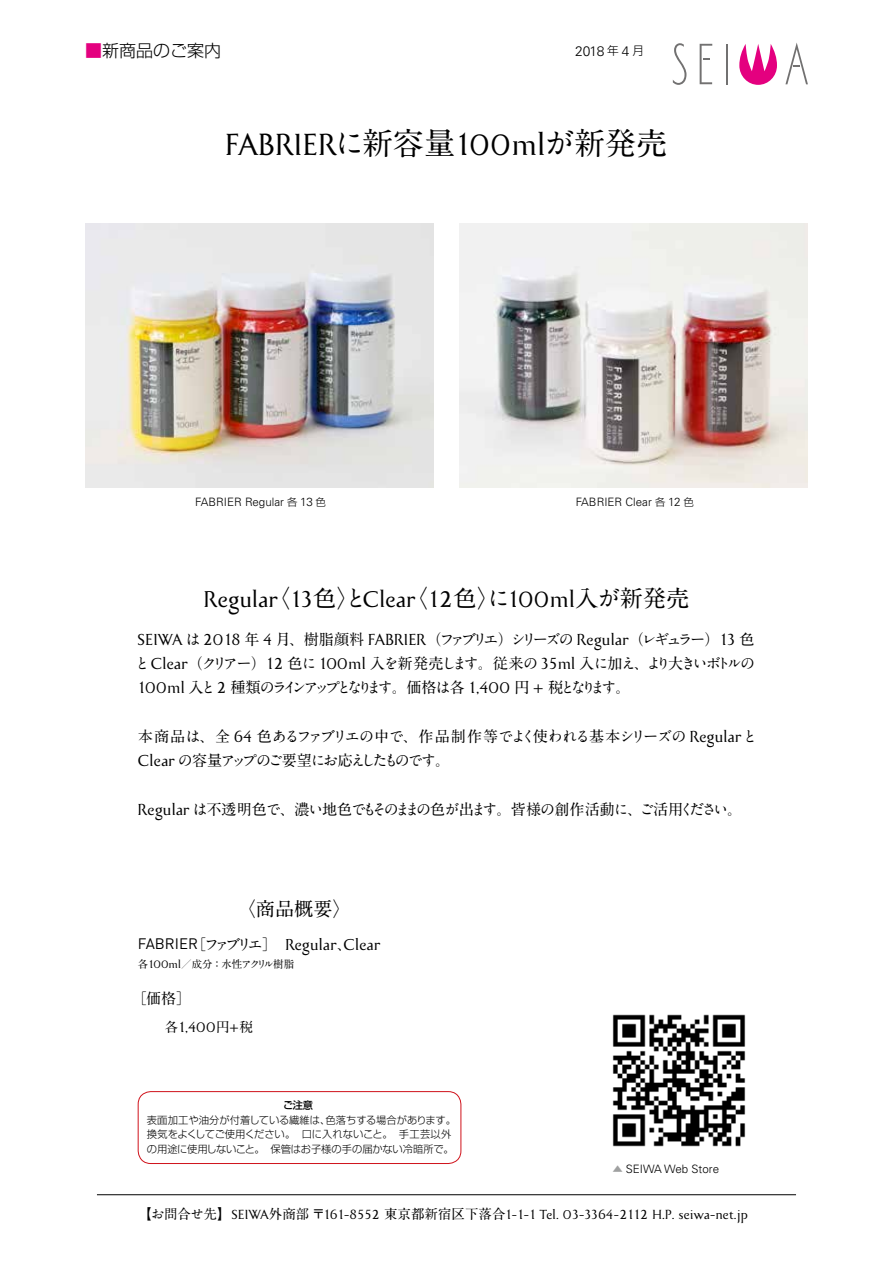
<style>
.page{position:relative;width:893px;height:1263px;background:#fff}
.page>*{position:absolute;margin:0;border:0;box-sizing:border-box;transform-origin:0 0}
.t1{font:700 31.2px "sim Bodebeck LT Std";color:#000}
.t2{font:700 23.4px "A1 Mincho Std";color:#000}
.t3{font:700 23.4px "sim Bodebeck LT Std";color:#000}
.t4{font:700 19.2px "A1 Mincho Std";color:#000}
.t5{font:300 16.95px "Shin Go Pro";color:#000}
.t6{font:700 16.2px "sim Bodebeck LT Std";color:#000}
.t7{font:700 15.15px/24.3px "A1 Mincho Std";letter-spacing:-.205em;color:#000}
.t8{font:700 15.15px/24.3px "A1 Mincho Std";letter-spacing:-.095em;color:#000}
.t9{font:700 15.15px/24.3px "A1 Mincho Std";letter-spacing:-.195em;color:#000;text-align:right}
.t10{font:700 15.15px "A1 Mincho Std";letter-spacing:-.07em;color:#000}
.t11{font:15px "DIN";color:#000}
.t12{font:700 15px "A1 Mincho Std";color:#000}
.t13{font:700 14.55px "sim Bodebeck LT Std";color:#000}
.t14{font:300 13.8px "Univers";color:#000}
.t15{font:700 13.5px "sim Bodebeck LT Std";color:#000}
.t16{font:300 11.7px "Shin Go Pro";color:#000}
.t17{font:300 11.55px "Univers";color:#000}
.t18{font:700 10.5px "A1 Mincho Std";letter-spacing:-.095em;color:#000}
.t19{font:300 10.2px/14.4px "Shin Go Pro";letter-spacing:-.005em;color:#000}
.t20{font:500 10.2px "Shin Go Pro";color:#000}
.s1{color:#e4007f}
.s2{font-family:"A1 Mincho Std"}
.s3{font-family:"Shin Go Pro";font-size:10.5px}
.s4{font-size:11.7px}
.s5{font-family:"sim Bodebeck LT Std"}
.s6{font-family:"sim Bodebeck LT Std";font-size:16.35px}
.s7{font-family:"A1 Mincho Std";font-size:15px}
.s8{font-family:"sim Bodebeck LT Std";font-size:11.4px}
.s9{font-family:"A1 Mincho Std";font-size:13.5px}
.s10{font-family:"Shin Go Pro";font-size:10.5px;color:#9fa0a0}
</style>
<div class="page">
<hr style="left:97px;top:1194px;width:699px;height:1px;background:#000">
<svg style="left:673px;top:43px;width:14px;height:42px"></svg>
<svg style="left:700px;top:44px;width:12px;height:40px"></svg>
<svg style="left:785px;top:43px;width:23px;height:41px"></svg>
<hr style="left:725px;top:44px;width:2px;height:40px;background:#727171">
<svg style="left:739px;top:44px;width:38px;height:41px"></svg>
<img style="left:85px;top:223px;width:349px;height:265px">
<img style="left:459px;top:223px;width:349px;height:265px">
<img style="left:612px;top:1014px;width:134px;height:133px">
<div style="left:138px;top:1091px;width:323px;height:73px;border:1px solid #d0121b;border-radius:13px"></div>
<h3 class="t5" style="left:85px;top:37px;width:138px"><span class="s1">■</span>新商品のご案内</h3>
<p class="t16" style="left:607px;top:41px;width:13px">年</p>
<p class="t16" style="left:632px;top:41px;width:13px">月</p>
<h3 class="t14" style="left:575px;top:43px;width:31px">2018</h3>
<h3 class="t14" style="left:622px;top:43px;width:9px">4</h3>
<h1 class="t1" style="left:226px;top:128px;width:443px">FABRIER<span class="s2">に新容量</span>100ml<span class="s2">が新発売</span></h1>
<p class="t17" style="left:195px;top:495px;width:132px">FABRIER Regular <span class="s3">各</span> <span class="s4">13</span> <span class="s3">色</span></p>
<p class="t17" style="left:576px;top:495px;width:120px">FABRIER Clear <span class="s3">各</span> <span class="s4">12</span> <span class="s3">色</span></p>
<h2 class="t3" style="left:267px;top:587px;width:150px"><span class="s2">〈</span>13<span class="s2">色と</span>Clear</h2>
<h2 class="t2" style="left:336px;top:580px;width:25px">〉</h2>
<h2 class="t2" style="left:405px;top:580px;width:286px">〈<span class="s5">12</span>色に〉 <span class="s5">100ml</span>入が新発売</h2>
<h2 class="t3" style="left:204px;top:587px;width:75px">Regular</h2>
<h3 class="t9" style="left:138px;top:625px;width:619px"><span class="s6">SEIWA</span> は <span class="s6">2018</span> 年 <span class="s6">4</span> 月、樹脂顔料 <span class="s6">FABRIER</span>（ファブリエ）シリーズの <span class="s6">Regular</span> （レギュラー）<span class="s6">13</span> 色より大きいボトルの</h3>
<h3 class="t7" style="left:135px;top:649px;width:516px">と<span class="s6">Clear</span>（クリアー）<span class="s6">12</span> 色に <span class="s6">100ml</span> 入を新発売します。従来の <span class="s6">35ml</span> 入に加え、<br><span class="s6">100ml</span> 入と <span class="s6">2</span> 種類のラインアップとなります。価格は各 <span class="s6">1 ,400</span> 円 <span class="s6">+</span> 税となります。</h3>
<h3 class="t8" style="left:138px;top:722px;width:621px">本商品は、全 <span class="s6">64</span> 色あるファブリエの中で、作品制作等でよく使われる基本シリーズの <span class="s6">Regular</span>と<br><span class="s6">Clear</span> の容量アップのご要望にお応えしたものです。</h3>
<h3 class="t7" style="left:639px;top:795px;width:104px">ご活用ください。</h3>
<h3 class="t10" style="left:138px;top:797px;width:506px"><span class="s6">Regular</span> は不透明色で、濃い地色でもそのままの色が出ます。皆様の創作活動に、</h3>
<h3 class="t4" style="left:237px;top:893px;width:116px">〈商品概要〈</h3>
<h3 class="t6" style="left:191px;top:935px;width:191px"><span class="s7">［ファブリエ］　</span>Regular Clear</h3>
<h3 class="t11" style="left:138px;top:934px;width:61px">FABRIER</h3>
<p class="t18" style="left:138px;top:956px;width:158px">各<span class="s8">100ml</span>／成分：水性アクリル樹脂</p>
<h3 class="t12" style="left:131px;top:986px;width:61px">［価格[</h3>
<h3 class="t13" style="left:138px;top:1020px;width:116px"><span class="s9">　　各</span>1,400<span class="s9">円</span>+<span class="s9">税</span></h3>
<h3 class="t12" style="left:337px;top:932px;width:16px">、</h3>
<p class="t20" style="left:283px;top:1097px;width:32px">ご注意</p>
<p class="t19" style="left:147px;top:1111px;width:308px">表面加工や油分が付着している繊維は、<br>換気をよくしてご使用ください。　口に入れないこと。　手工芸以外の用途に使用しないこと。　保管はお子様の手の届かない冷暗所で。</p>
<p class="t19" style="left:325px;top:1111px;width:132px">色落ちする場合があります。</p>
<p class="t17" style="left:613px;top:1162px;width:108px"><span class="s10">▲</span> SEIWA Web Store</p>
<h3 class="t15" style="left:138px;top:1207px;width:611px"><span class="s2">【お問合せ先】</span>SEIWA<span class="s2">外商部〒</span>161-8552 <span class="s2">東京都新宿区下落合</span>1-1-1 Tel. 03-3364-2112 H .P. seiwa-net j p.</h3>
</div>
